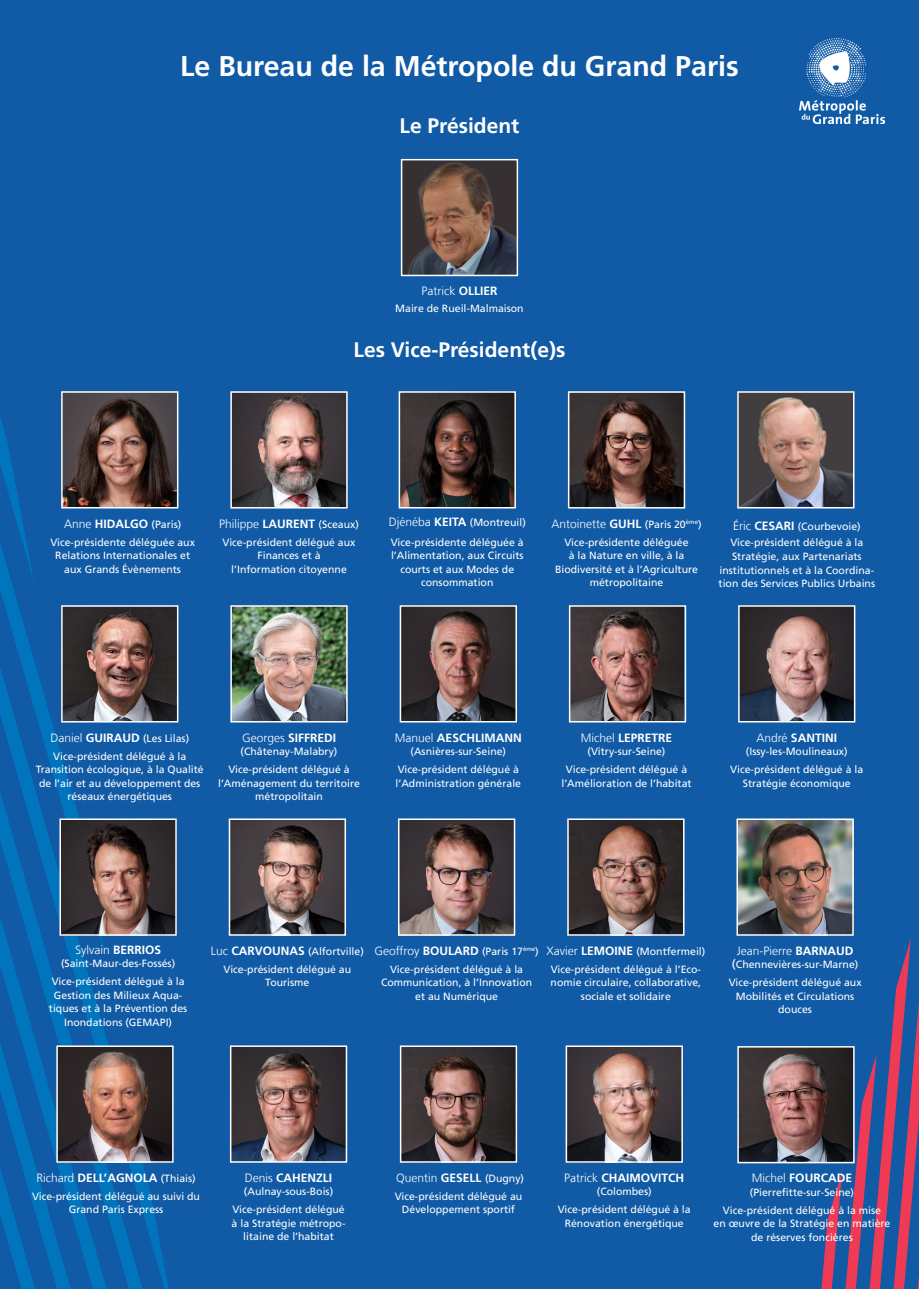
<style>
.page{position:relative;width:919px;height:1289px;background:#fff}
.page>*{position:absolute;margin:0;border:0;box-sizing:border-box;transform-origin:0 0}
.t1{font:28.5px "Frutiger LT 65 Bd";color:#fff}
.t2{font:21px "Frutiger LT 65 Bd";color:#fff}
.t3{font:700 12px "Frutiger LT Com";color:#fff}
.t4{font:300 12px "Frutiger LT Com";color:#fff}
.t5{font:10.5px/13.5px "Frutiger LT Com";color:#fff;text-align:center}
.s1{font-weight:700}
.s2{font-weight:300}
.s3{font-weight:400;font-size:10.5px}
.s4{font-weight:300;font-size:12px}
.s5{font-weight:700;font-size:12px}
.s6{font-size:12px}
</style>
<div class="page">
<div style="left:0;top:0;width:918px;height:1288px;background:#105aa6"></div>
<svg style="left:807px;top:910px;width:111px;height:378px"></svg>
<img style="left:593px;top:608px;width:90px;height:111px">
<div style="left:569px;top:605px;width:117px;height:117px;border:2px solid #fff"></div>
<img style="left:741px;top:608px;width:111px;height:111px">
<div style="left:738px;top:605px;width:117px;height:117px;border:2px solid #fff"></div>
<img style="left:593px;top:821px;width:88px;height:111px">
<div style="left:567px;top:818px;width:117px;height:117px;border:2px solid #fff"></div>
<img style="left:739px;top:821px;width:111px;height:111px">
<div style="left:736px;top:818px;width:117px;height:117px;border:2px solid #fff"></div>
<img style="left:740px;top:1049px;width:111px;height:111px">
<div style="left:737px;top:1046px;width:117px;height:117px;border:2px solid #fff"></div>
<img style="left:593px;top:1048px;width:86px;height:111px">
<div style="left:565px;top:1045px;width:117px;height:117px;border:2px solid #fff"></div>
<img style="left:593px;top:394px;width:89px;height:111px">
<div style="left:568px;top:391px;width:117px;height:117px;border:2px solid #fff"></div>
<img style="left:740px;top:394px;width:111px;height:111px">
<div style="left:737px;top:391px;width:117px;height:117px;border:2px solid #fff"></div>
<img style="left:799px;top:38px;width:85px;height:86px">
<svg style="left:565px;top:391px;width:28px;height:772px"></svg>
<svg style="left:107px;top:158px;width:412px;height:1005px"></svg>
<svg style="left:107px;top:722px;width:62px;height:566px"></svg>
<svg style="left:0;top:418px;width:107px;height:870px"></svg>
<img style="left:64px;top:608px;width:111px;height:111px">
<div style="left:61px;top:605px;width:117px;height:117px;border:2px solid #fff"></div>
<img style="left:62px;top:821px;width:112px;height:111px">
<div style="left:59px;top:818px;width:118px;height:117px;border:2px solid #fff"></div>
<img style="left:59px;top:1048px;width:112px;height:111px">
<div style="left:56px;top:1045px;width:118px;height:117px;border:2px solid #fff"></div>
<img style="left:64px;top:394px;width:111px;height:111px">
<div style="left:61px;top:391px;width:117px;height:117px;border:2px solid #fff"></div>
<p class="t1" style="left:180px;top:49px;width:560px">Le Bureau de la Métropole du Grand Paris</p>
<p class="t2" style="left:399px;top:113px;width:121px">Le Président</p>
<p class="t4" style="left:421px;top:284px;width:77px">Patrick <span class="s1">OLLIER</span></p>
<p class="t5" style="left:395px;top:301px;width:130px">Maire de Rueil-Malmaison</p>
<p class="t2" style="left:353px;top:338px;width:213px">Les Vice-Président(e)s</p>
<p class="t3" style="left:64px;top:516px;width:119px"><span class="s2">Anne</span> HIDALGO <span class="s3">(Paris)</span></p>
<p class="t5" style="left:50px;top:535px;width:146px">Vice-présidente déléguée aux<br>Relations Internationales et aux Grands Évènements</p>
<p class="t4" style="left:219px;top:516px;width:141px">Philippe <span class="s1">LAURENT</span> <span class="s3">(Sceaux)</span></p>
<p class="t5" style="left:222px;top:535px;width:134px">Vice-président délégué aux<br>Finances et à</p>
<p class="t5" style="left:231px;top:562px;width:117px">l’Information citoyenne</p>
<p class="t5" style="left:388px;top:515px;width:139px"><span class="s4">Djénéba</span> <span class="s5">KEITA</span> (Montreuil)</p>
<p class="t5" style="left:391px;top:535px;width:134px">Vice-présidente déléguée à l’Alimentation, aux Circuits courts et aux Modes de consommation</p>
<p class="t4" style="left:551px;top:516px;width:151px">Antoinette <span class="s1">GUHL</span> <span class="s3">(Paris 20</span><sup>ème</sup><span class="s3">)</span></p>
<p class="t5" style="left:564px;top:535px;width:126px">Vice-présidente déléguée</p>
<p class="t5" style="left:568px;top:548px;width:117px">à la Nature en ville, à la</p>
<p class="t5" style="left:555px;top:562px;width:144px">Biodiversité et à l’Agriculture</p>
<p class="t5" style="left:589px;top:575px;width:75px">métropolitaine</p>
<p class="t5" style="left:733px;top:519px;width:129px"><span class="s4">Éric</span> <span class="s5">CESARI</span> (Courbevoie)</p>
<p class="t5" style="left:730px;top:536px;width:134px;text-align:left">Vice-président délégué à la<br>Stratégie, aux Partenariats</p>
<p class="t5" style="left:718px;top:563px;width:158px;text-align:left">institutionnels et à la Coordina&shy;tion des Services Publics Urbains</p>
<p class="t5" style="left:50px;top:731px;width:140px"><span class="s4">Daniel</span> <span class="s5">GUIRAUD</span> (Les Lilas)</p>
<p class="t5" style="left:36px;top:749px;width:169px">Vice-président délégué à la<br>Transition écologique, à la Qualité de l’air et au développement des réseaux énergétiques</p>
<p class="t3" style="left:242px;top:730px;width:96px"><span class="s2">Georges</span> SIFFREDI</p>
<p class="t5" style="left:240px;top:744px;width:98px">(Châtenay-Malabry)</p>
<p class="t5" style="left:228px;top:762px;width:123px">Vice-président délégué à</p>
<p class="t5" style="left:218px;top:776px;width:143px">l’Aménagement du territoire métropolitain</p>
<p class="t3" style="left:395px;top:730px;width:128px"><span class="s2">Manuel</span> AESCHLIMANN</p>
<p class="t5" style="left:410px;top:744px;width:97px">(Asnières-sur-Seine)</p>
<p class="t5" style="left:397px;top:762px;width:123px">Vice-président délégué à</p>
<p class="t5" style="left:395px;top:776px;width:127px">l’Administration générale</p>
<p class="t3" style="left:580px;top:730px;width:93px"><span class="s2">Michel</span> LEPRETRE</p>
<p class="t5" style="left:587px;top:744px;width:79px">(Vitry-sur-Seine)</p>
<p class="t5" style="left:561px;top:762px;width:132px">Vice-président délégué à l’Amélioration de l’habitat</p>
<p class="t3" style="left:756px;top:730px;width:82px"><span class="s2">André</span> SANTINI</p>
<p class="t5" style="left:746px;top:744px;width:103px">(Issy-les-Moulineaux)</p>
<p class="t5" style="left:730px;top:762px;width:134px">Vice-président délégué à la<br>Stratégie économique</p>
<p class="t4" style="left:75px;top:942px;width:88px">Sylvain <span class="s1">BERRIOS</span></p>
<p class="t5" style="left:61px;top:956px;width:116px">(Saint-Maur-des-Fossés)</p>
<p class="t5" style="left:49px;top:974px;width:140px">Vice-président délégué à la<br>Gestion des Milieux Aqua&shy;tiques et à la Prévention des</p>
<p class="t5" style="left:64px;top:1015px;width:109px">Inondations (GEMAPI)</p>
<p class="t5" style="left:211px;top:944px;width:154px"><span class="s4">Luc</span> <span class="s5">CARVOUNAS</span> (Alfortville)</p>
<p class="t5" style="left:223px;top:962px;width:129px">Vice-président délégué au<br>Tourisme</p>
<p class="t5" style="left:374px;top:944px;width:166px"><span class="s4">Geoffroy</span> <span class="s5">BOULARD</span> (Paris 17<sup>ème</sup>)</p>
<p class="t5" style="left:390px;top:962px;width:134px">Vice-président délégué à la</p>
<p class="t5" style="left:381px;top:975px;width:153px">Communication, à l’Innovation</p>
<p class="t5" style="left:415px;top:989px;width:84px">et au Numérique</p>
<p class="t5" style="left:546px;top:944px;width:160px"><span class="s4">Xavier</span> <span class="s5">LEMOINE</span> (Montfermeil)</p>
<p class="t5" style="left:550px;top:962px;width:152px">Vice-président délégué à l’Eco&shy;nomie circulaire, collaborative, sociale et solidaire</p>
<p class="t4" style="left:736px;top:943px;width:118px">Jean-Pierre <span class="s1">BARNAUD</span></p>
<p class="t5" style="left:731px;top:957px;width:128px"><span class="s6">(</span>Chennevières-sur-Marne)</p>
<p class="t5" style="left:728px;top:975px;width:134px">Vice-président délégué aux<br>Mobilités et Circulations douces</p>
<p class="t3" style="left:36px;top:1170px;width:161px"><span class="s2">Richard</span> DELL’AGNOLA <span class="s3">(Thiais)</span></p>
<p class="t5" style="left:32px;top:1189px;width:169px">Vice-président délégué au suivi du<br>Grand Paris Express</p>
<p class="t3" style="left:245px;top:1170px;width:89px"><span class="s2">Denis</span> CAHENZLI</p>
<p class="t5" style="left:244px;top:1184px;width:91px">(Aulnay-sous-Bois)</p>
<p class="t5" style="left:232px;top:1202px;width:115px">Vice-président délégué à la Stratégie métropo&shy;litaine de l’habitat</p>
<p class="t4" style="left:396px;top:1170px;width:129px">Quentin <span class="s1">GESELL</span> <span class="s3">(Dugny)</span></p>
<p class="t5" style="left:394px;top:1189px;width:129px">Vice-président délégué au<br>Développement sportif</p>
<p class="t3" style="left:564px;top:1170px;width:121px"><span class="s2">Patrick</span> CHAIMOVITCH</p>
<p class="t5" style="left:596px;top:1184px;width:56px">(Colombes)</p>
<p class="t5" style="left:557px;top:1202px;width:134px">Vice-président délégué à la</p>
<p class="t5" style="left:564px;top:1216px;width:121px">Rénovation énergétique</p>
<p class="t3" style="left:752px;top:1170px;width:101px"><span class="s2">Michel</span> FOURCADE</p>
<p class="t5" style="left:749px;top:1185px;width:106px">(Pierrefitte-sur-Seine)</p>
<p class="t5" style="left:723px;top:1203px;width:159px">Vice-président délégué à la mise</p>
<p class="t5" style="left:713px;top:1216px;width:178px">en œuvre de la Stratégie en matière</p>
<p class="t5" style="left:751px;top:1230px;width:103px">de réserves foncières</p>
</div>
